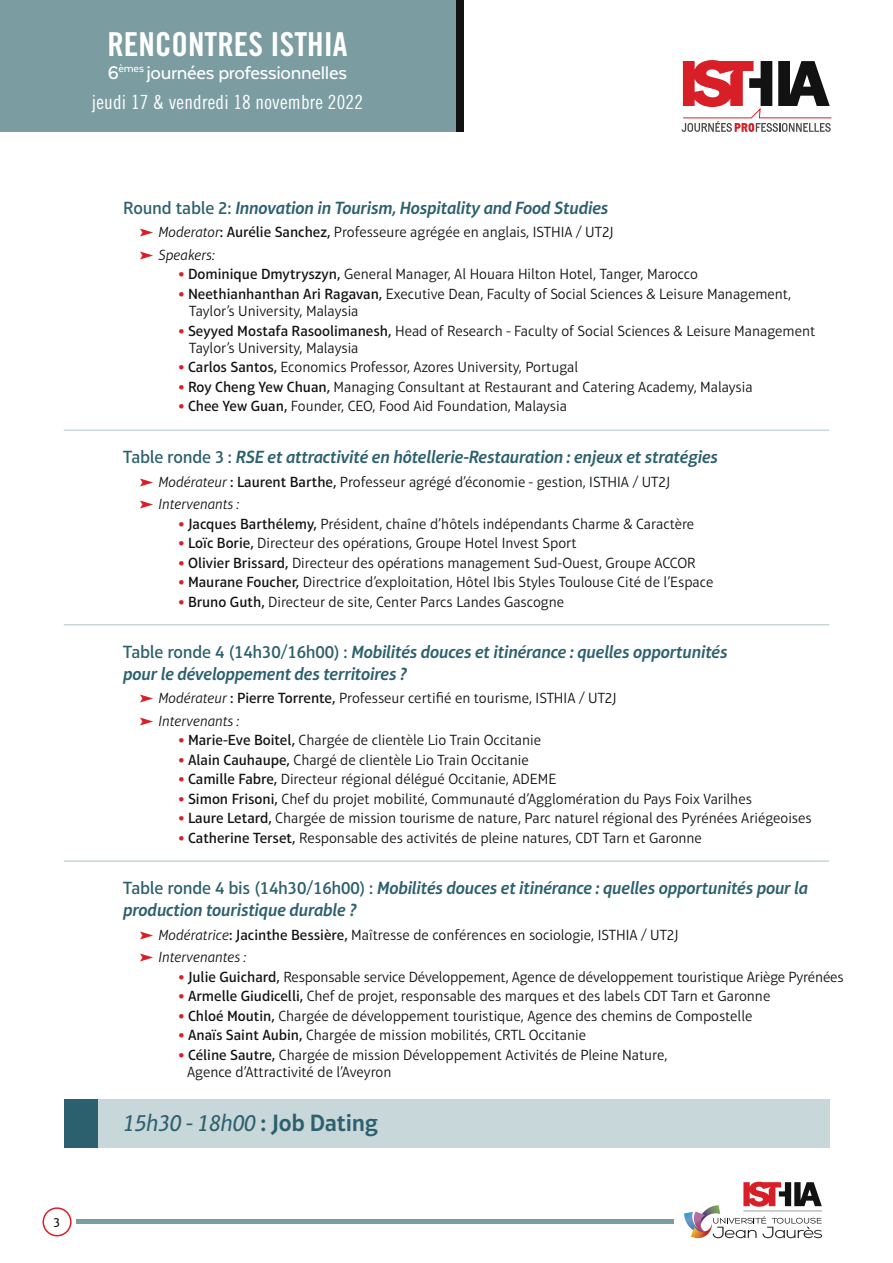
<style>
.page{position:relative;width:893px;height:1263px;background:#fff}
.page>*{position:absolute;margin:0;border:0;box-sizing:border-box;transform-origin:0 0}
.t1{font:33px "Trade Gothic LT Std Bd Cn 20";color:#fff}
.t2{font:italic 24px "Aptifer Sans LT Pro";letter-spacing:-.01em;color:#2d606e}
.t3{font:500 21px "Texta Alt";letter-spacing:-.015em;color:#fff}
.t4{font:19.5px "Trade Gothic LT Std Cn 18";letter-spacing:.01em;color:#fff}
.t5{font:italic 600 18px/21.6px "Aptifer Sans LT Pro";letter-spacing:-.01em;color:#2d606e}
.t6{font:300 15px/22.5px "Aptifer Sans LT Pro";color:#121212}
.t7{font:13.5px "Aptifer Sans LT Pro";color:#121212}
.s1{font-weight:500;font-style:normal}
.s2{font-family:"Pointers";font-weight:400;color:#d81f27}
.s3{font-style:italic}
.s4{font-weight:500}
.s5{font-weight:900;color:#d81f27}
.s6{font-weight:600;font-style:normal}
</style>
<div class="page">
<hr style="left:77px;top:1220px;width:597px;height:4px;background:#7b9da2">
<div style="left:43px;top:1207px;width:29px;height:29px;border:2px solid #d81f27;border-radius:50%"></div>
<svg style="left:684px;top:1182px;width:138px;height:56px"></svg>
<hr style="left:743px;top:1210px;width:79px;height:1px;background:#9d9f9e">
<svg style="left:681px;top:60px;width:151px;height:72px"></svg>
<div style="left:64px;top:1099px;width:35px;height:48px;background:#2d606e"></div>
<div style="left:98px;top:1099px;width:731px;height:48px;background:#c8d7d9"></div>
<hr style="left:64px;top:860px;width:765px;height:2px;background:#c8d7d9">
<hr style="left:64px;top:624px;width:765px;height:1px;background:#c8d7d9">
<hr style="left:64px;top:430px;width:765px;height:1px;background:#c8d7d9">
<div style="left:455px;top:0;width:8px;height:132px;background:#121212"></div>
<div style="left:0;top:0;width:455px;height:132px;background:#7b9da2"></div>
<h1 class="t1" style="left:107px;top:24px;width:242px">RENCONTRES ISTHIA</h1>
<h3 class="t3" style="left:108px;top:62px;width:241px">6<sup>èmes</sup> journées professionnelles</h3>
<h3 class="t4" style="left:92px;top:90px;width:273px">jeudi 17 &amp; vendredi 18 novembre 2022</h3>
<p class="t7" style="left:54px;top:1215px;width:8px">3</p>
<p class="t5" style="left:123px;top:197px;width:487px"><span class="s1">Round table 2:</span> Innovation in Tourism, Hospitality and Food Studies</p>
<p class="t6" style="left:140px;top:221px;width:475px"><span class="s2">d</span> <span class="s3">Moderator</span><span class="s4">: Aurélie Sanchez,</span> Professeure agrégée en anglais, ISTHIA / UT2J <span class="s2">d</span> <span class="s3">Speakers:</span></p>
<p class="t6" style="left:179px;top:263px;width:521px"><span class="s5">•</span> <span class="s4">Dominique Dmytryszyn,</span> General Manager, Al Houara Hilton Hotel, Tanger, Marocco</p>
<p class="t6" style="left:189px;top:285px;width:603px;line-height:17.2px;text-indent:-11px"><span class="s5">•</span> <span class="s4">Neethianhanthan Ari Ragavan,</span> Executive Dean, Faculty of Social Sciences &amp; Leisure Management,<br>Taylor’s University, Malaysia</p>
<p class="t6" style="left:189px;top:322px;width:628px;line-height:17.2px;text-indent:-11px"><span class="s5">•</span> <span class="s4">Seyyed Mostafa Rasoolimanesh,</span> Head of Research - Faculty of Social Sciences &amp; Leisure Management<br>Taylor’s University, Malaysia</p>
<p class="t6" style="left:179px;top:356px;width:401px"><span class="s5">•</span> <span class="s4">Carlos Santos,</span> Economics Professor, Azores University, Portugal</p>
<p class="t6" style="left:179px;top:376px;width:575px"><span class="s5">•</span> <span class="s4">Roy Cheng Yew Chuan,</span> Managing Consultant at Restaurant and Catering Academy, Malaysia</p>
<p class="t6" style="left:179px;top:395px;width:390px"><span class="s5">•</span> <span class="s4">Chee Yew Guan,</span> Founder, CEO, Food Aid Foundation, Malaysia</p>
<p class="t5" style="left:123px;top:446px;width:596px"><span class="s1">Table ronde 3 :</span> RSE et attractivité en hôtellerie-Restauration : enjeux et stratégies</p>
<p class="t6" style="left:140px;top:470px;width:531px"><span class="s2">d</span> <span class="s3">Modérateur</span> <span class="s4">: Laurent Barthe,</span> Professeur agrégé d’économie - gestion, ISTHIA / UT2J <span class="s2">d</span> <span class="s3">Intervenants :</span></p>
<p class="t6" style="left:179px;top:512px;width:517px"><span class="s5">•</span> <span class="s4">Jacques Barthélemy,</span> Président, chaîne d’hôtels indépendants Charme &amp; Caractère</p>
<p class="t6" style="left:179px;top:532px;width:400px"><span class="s5">•</span> <span class="s4">Loïc Borie,</span> Directeur des opérations, Groupe Hotel Invest Sport</p>
<p class="t6" style="left:179px;top:551px;width:519px"><span class="s5">•</span> <span class="s4">Olivier Brissard,</span> Directeur des opérations management Sud-Ouest, Groupe ACCOR</p>
<p class="t6" style="left:179px;top:571px;width:536px"><span class="s5">•</span> <span class="s4">Maurane Foucher,</span> Directrice d’exploitation, Hôtel Ibis Styles Toulouse Cité de l’Espace</p>
<p class="t6" style="left:179px;top:590px;width:387px"><span class="s5">•</span> <span class="s4">Bruno Guth,</span> Directeur de site, Center Parcs Landes Gascogne</p>
<p class="t5" style="left:123px;top:641px;width:606px"><span class="s1">Table ronde 4 (14h30/16h00) :</span> Mobilités douces et itinérance : quelles opportunités pour le développement des territoires ?</p>
<p class="t6" style="left:140px;top:687px;width:478px"><span class="s2">d</span> <span class="s3">Modérateur</span> <span class="s4">: Pierre Torrente,</span> Professeur certifié en tourisme, ISTHIA / UT2J <span class="s2">d</span> <span class="s3">Intervenants :</span></p>
<p class="t6" style="left:179px;top:729px;width:364px"><span class="s5">•</span> <span class="s4">Marie-Eve Boitel,</span> Chargée de clientèle Lio Train Occitanie</p>
<p class="t6" style="left:179px;top:748px;width:352px"><span class="s5">•</span> <span class="s4">Alain Cauhaupe,</span> Chargé de clientèle Lio Train Occitanie</p>
<p class="t6" style="left:179px;top:768px;width:379px"><span class="s5">•</span> <span class="s4">Camille Fabre,</span> Directeur régional délégué Occitanie, ADEME</p>
<p class="t6" style="left:179px;top:787px;width:575px"><span class="s5">•</span> <span class="s4">Simon Frisoni,</span> Chef du projet mobilité, Communauté d’Agglomération du Pays Foix Varilhes</p>
<p class="t6" style="left:179px;top:807px;width:635px"><span class="s5">•</span> <span class="s4">Laure Letard,</span> Chargée de mission tourisme de nature, Parc naturel régional des Pyrénées Ariégeoises</p>
<p class="t6" style="left:179px;top:826px;width:525px"><span class="s5">•</span> <span class="s4">Catherine Terset,</span> Responsable des activités de pleine natures, CDT Tarn et Garonne</p>
<p class="t5" style="left:123px;top:877px;width:686px"><span class="s1">Table ronde 4 bis (14h30/16h00) :</span> Mobilités douces et itinérance : quelles opportunités pour la production touristique durable ?</p>
<p class="t6" style="left:140px;top:923px;width:540px"><span class="s2">d</span> <span class="s3">Modératrice</span><span class="s4">: Jacinthe Bessière,</span> Maîtresse de conférences en sociologie, ISTHIA / UT2J <span class="s2">d</span> <span class="s3">Intervenantes :</span></p>
<p class="t6" style="left:179px;top:965px;width:666px"><span class="s5">•</span> <span class="s4">Julie Guichard,</span> Responsable service Développement, Agence de développement touristique Ariège Pyrénées</p>
<p class="t6" style="left:179px;top:985px;width:593px"><span class="s5">•</span> <span class="s4">Armelle Giudicelli,</span> Chef de projet, responsable des marques et des labels CDT Tarn et Garonne</p>
<p class="t6" style="left:179px;top:1004px;width:575px"><span class="s5">•</span> <span class="s4">Chloé Moutin,</span> Chargée de développement touristique, Agence des chemins de Compostelle</p>
<p class="t6" style="left:179px;top:1024px;width:409px"><span class="s5">•</span> <span class="s4">Anaïs Saint Aubin,</span> Chargée de mission mobilités, CRTL Occitanie</p>
<p class="t6" style="left:187px;top:1046px;width:482px;line-height:17.2px;text-indent:-9px"><span class="s5">•</span> <span class="s4">Céline Sautre,</span> Chargée de mission Développement Activités de Pleine Nature,<br>Agence d’Attractivité de l’Aveyron</p>
<h2 class="t2" style="left:123px;top:1109px;width:256px">15h30 - 18h00 <span class="s6">: Job Dating</span></h2>
</div>
